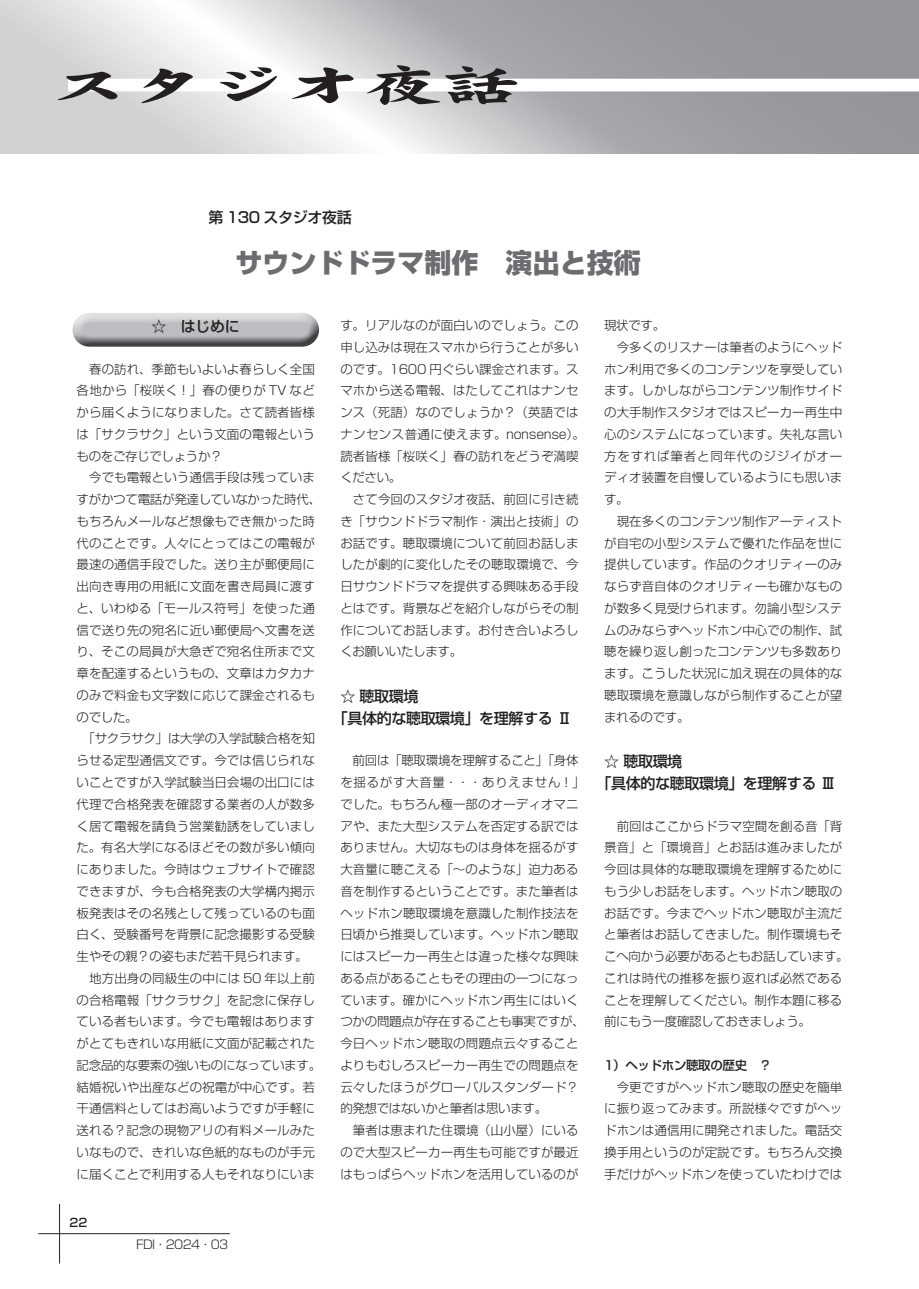
<style>
.page{position:relative;width:919px;height:1289px;background:#fff}
.page>*{position:absolute;margin:0;border:0;box-sizing:border-box;transform-origin:0 0}
.t1{font:800 27px "Shin Go Pro";color:#6c6d70}
.t2{font:500 15px/21.8px "Shin Go Pro";letter-spacing:-.025em;color:#231f20}
.t3{font:300 12.45px/21.8px "Shin Go Pro";letter-spacing:.01em;color:#231f20}
.t4{font:500 12.45px "Shin Go Pro";letter-spacing:-.025em;color:#231f20}
.t5{font:300 12px "Shin Go Pro";letter-spacing:-.06em;color:#231f20}
.t6{font:500 11.7px "Shin Go Pro";color:#231f20}
</style>
<div class="page">
<svg style="left:0;top:0;width:918px;height:153px;background:#bbbcbf"></svg>
<div style="left:68px;top:79px;width:850px;height:12px;background:#fff"></div>
<svg style="left:58px;top:65px;width:459px;height:40px"></svg>
<hr style="left:38px;top:1233px;width:192px;height:1px;background:#231f20">
<hr style="left:59px;top:1203px;width:1px;height:60px;background:#231f20">
<div style="left:71px;top:312px;width:250px;height:23px;background:#fff;opacity:.75"></div>
<div style="left:71px;top:316px;width:250px;height:33px;background:#231f20;opacity:.75"></div>
<p class="t2" style="left:208px;top:205px;width:145px">第 130 スタジオ夜話</p>
<h1 class="t1" style="left:208px;top:241px;width:433px">　サウンドドラマ制作　演出と技術</h1>
<p class="t2" style="left:152px;top:314px;width:90px">☆　はじめに</p>
<p class="t3" style="left:77px;top:356px;width:246px">　春の訪れ、季節もいよいよ春らしく全国各地から「桜咲く！」春の便りが TV などから届くようになりました。さて読者皆様は「サクラサク」という文面の電報というものをご存じでしょうか？<br>　今でも電報という通信手段は残っていますがかつて電話が発達していなかった時代、もちろんメールなど想像もでき無かった時代のことです。人々にとってはこの電報が最速の通信手段でした。送り主が郵便局に出向き専用の用紙に文面を書き局員に渡すと、いわゆる「モールス符号」を使った通信で送り先の宛名に近い郵便局へ文書を送り、そこの局員が大急ぎで宛名住所まで文章を配達するというもの、文章はカタカナのみで料金も文字数に応じて課金されるものでした。<br>　「サクラサク」は大学の入学試験合格を知らせる定型通信文です。今では信じられないことですが入学試験当日会場の出口には代理で合格発表を確認する業者の人が数多く居て電報を請負う営業勧誘をしていました。有名大学になるほどその数が多い傾向にありました。今時はウェブサイトで確認できますが、今も合格発表の大学構内掲示板発表はその名残として残っているのも面白く、受験番号を背景に記念撮影する受験生やその親？の姿もまだ若干見られます。　地方出身の同級生の中には 50 年以上前の合格電報「サクラサク」を記念に保存している者もいます。今でも電報はありますがとてもきれいな用紙に文面が記載された記念品的な要素の強いものになっています。結婚祝いや出産などの祝電が中心です。若干通信料としてはお高いようですが手軽に送れる？記念の現物アリの有料メールみたいなもので、きれいな色紙的なものが手元に届くことで利用する人もそれなりにいま</p>
<p class="t6" style="left:70px;top:1213px;width:19px">22</p>
<p class="t5" style="left:136px;top:1234px;width:93px">FDI・2024・03</p>
<p class="t3" style="left:340px;top:313px;width:246px">す。リアルなのが面白いのでしょう。この申し込みは現在スマホから行うことが多いのです。1600 円ぐらい課金されます。スマホから送る電報、はたしてこれはナンセンス（死語）なのでしょうか？（英語ではナンセンス普通に使えます。nonsense）。読者皆様「桜咲く」春の訪れをどうぞ満喫ください。<br>　さて今回のスタジオ夜話、前回に引き続き「サウンドドラマ制作・演出と技術」のお話です。聴取環境について前回お話しましたが劇的に変化したその聴取環境で、今日サウンドドラマを提供する興味ある手段とはです。背景などを紹介しながらその制作についてお話します。お付き合いよろしくお願いいたします。　　</p>
<p class="t2" style="left:333px;top:683px;width:240px;text-indent:8px">☆ 聴取環境<br>「具体的な聴取環境」を理解する Ⅱ</p>
<p class="t3" style="left:340px;top:748px;width:246px">　前回は「聴取環境を理解すること」「身体を揺るがす大音量・・・ありえません！」でした。もちろん極一部のオーディオマニアや、また大型システムを否定する訳ではありません。大切なものは身体を揺るがす大音量に聴こえる「～のような」迫力ある音を制作するということです。また筆者はヘッドホン聴取環境を意識した制作技法を日頃から推奨しています。ヘッドホン聴取にはスピーカー再生とは違った様々な興味ある点があることもその理由の一つになっています。確かにヘッドホン再生にはいくつかの問題点が存在することも事実ですが、今日ヘッドホン聴取の問題点云々することよりもむしろスピーカー再生での問題点を云々したほうがグローバルスタンダード？的発想ではないかと筆者は思います。<br>　筆者は恵まれた住環境（山小屋）にいるので大型スピーカー再生も可能ですが最近はもっぱらヘッドホンを活用しているのが</p>
<p class="t3" style="left:604px;top:313px;width:240px">現状です。<br>　今多くのリスナーは筆者のようにヘッドホン利用で多くのコンテンツを享受しています。しかしながらコンテンツ制作サイドの大手制作スタジオではスピーカー再生中心のシステムになっています。失礼な言い方をすれば筆者と同年代のジジイがオーディオ装置を自慢しているようにも思います。<br>　現在多くのコンテンツ制作アーティストが自宅の小型システムで優れた作品を世に提供しています。作品のクオリティーのみならず音自体のクオリティーも確かなものが数多く見受けられます。勿論小型システムのみならずヘッドホン中心での制作、試聴を繰り返し創ったコンテンツも多数あります。こうした状況に加え現在の具体的な聴取環境を意識しながら制作することが望まれるのです。</p>
<p class="t2" style="left:596px;top:749px;width:240px;text-indent:8px">☆ 聴取環境<br>「具体的な聴取環境」を理解する Ⅲ</p>
<p class="t3" style="left:604px;top:813px;width:246px">　前回はここからドラマ空間を創る音「背景音」と「環境音」とお話は進みましたが今回は具体的な聴取環境を理解するためにもう少しお話をします。ヘッドホン聴取のお話です。今までヘッドホン聴取が主流だと筆者はお話してきました。制作環境もそこへ向かう必要があるともお話しています。これは時代の推移を振り返れば必然であることを理解してください。制作本題に移る前にもう一度確認しておきましょう。</p>
<p class="t4" style="left:604px;top:1054px;width:169px">1）ヘッドホン聴取の歴史　？</p>
<p class="t3" style="left:604px;top:1074px;width:240px;text-align:justify">　今更ですがヘッドホン聴取の歴史を簡単に振り返ってみます。所説様々ですがヘッドホンは通信用に開発されました。電話交換手用というのが定説です。もちろん交換手だけがヘッドホンを使っていたわけでは</p>
</div>
